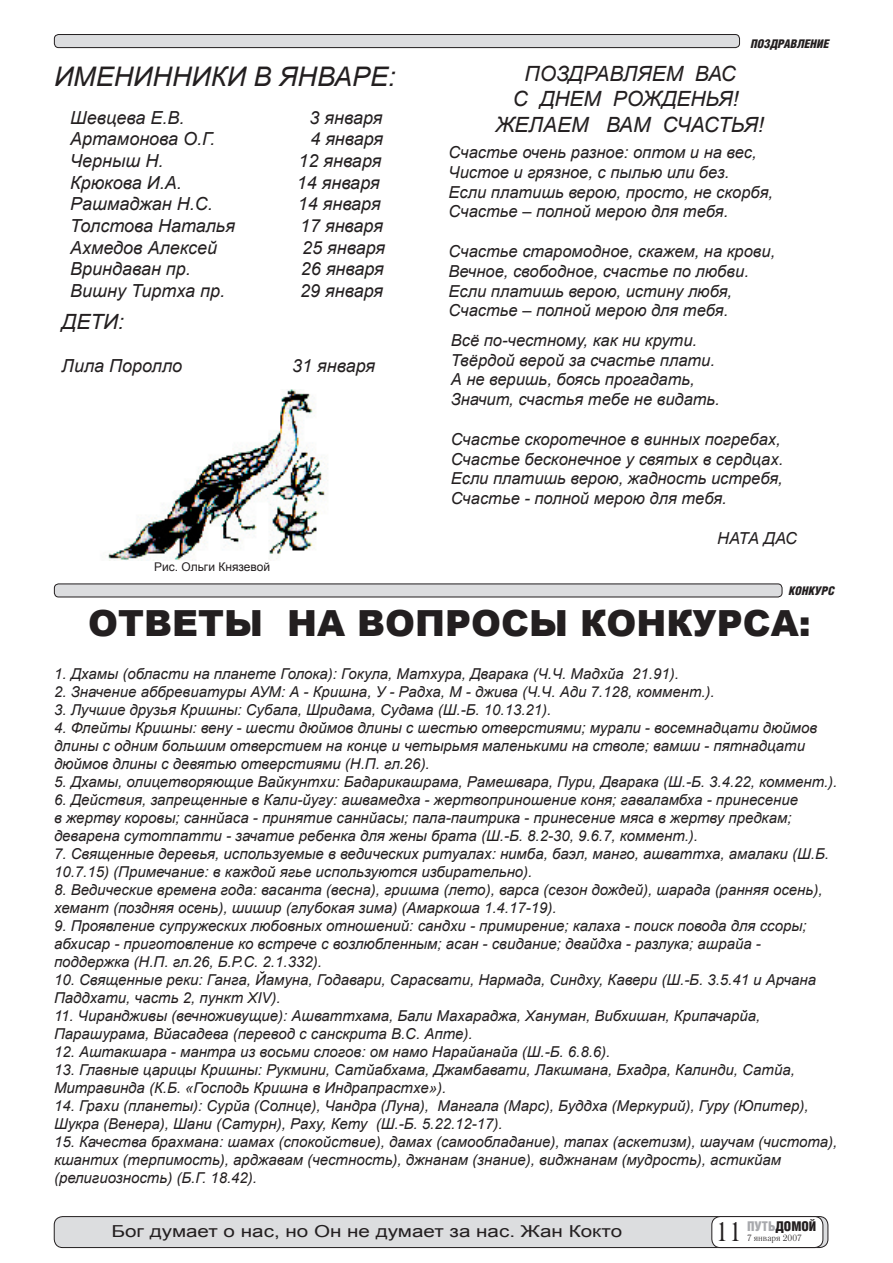
<style>
.page{position:relative;width:893px;height:1263px;background:#fff}
.page>*{position:absolute;margin:0;border:0;box-sizing:border-box;transform-origin:0 0}
.t1{font:900 36px "Arial";color:#231f20}
.t2{font:italic 27px "Arial";color:#231f20}
.t3{font:27px "Literaturnaya C";color:#231f20}
.t4{font:italic 21px/25.2px "Arial";color:#231f20;text-align:center}
.t5{font:italic 18px "Arial";color:#231f20}
.t6{font:italic 16.5px/19.8px "Arial";color:#231f20}
.t7{font:16.5px "Arial";color:#231f20;scale:1.25 1}
.t8{font:italic 15px/18px "Arial";color:#231f20}
.t9{font:900 13.5px "Helios Cond";color:#231f20}
.t10{font:italic 900 12px "Helios Cond";color:#231f20}
.t11{font:12px "Arial";color:#231f20}
.t12{font:9px "Literaturnaya C";color:#231f20}
.s1{color:#a8a9ad}
</style>
<div class="page">
<svg style="left:53px;top:1216px;width:776px;height:31px;background:#dadadc"></svg>
<svg style="left:54px;top:34px;width:686px;height:14px;background:#c2c2c4"></svg>
<svg style="left:54px;top:583px;width:729px;height:14px;background:#c8c9ca"></svg>
<img style="left:108px;top:390px;width:220px;height:170px">
<h2 class="t2" style="left:54px;top:59px;width:343px">ИМЕНИННИКИ В ЯНВАРЕ:</h2>
<p class="t5" style="left:70px;top:105px;width:116px">Шевцева Е.В.</p>
<p class="t5" style="left:310px;top:105px;width:74px">3 января</p>
<p class="t5" style="left:70px;top:127px;width:147px">Артамонова О.Г.</p>
<p class="t5" style="left:310px;top:127px;width:74px">4 января</p>
<p class="t5" style="left:70px;top:149px;width:95px">Черныш Н.</p>
<p class="t5" style="left:298px;top:149px;width:84px">12 января</p>
<p class="t5" style="left:70px;top:170px;width:113px">Крюкова И.А.</p>
<p class="t5" style="left:297px;top:170px;width:84px">14 января</p>
<p class="t5" style="left:70px;top:192px;width:144px">Рашмаджан Н.С.</p>
<p class="t5" style="left:298px;top:192px;width:84px">14 января</p>
<p class="t5" style="left:70px;top:213px;width:166px">Толстова Наталья</p>
<p class="t5" style="left:300px;top:213px;width:84px">17 января</p>
<p class="t5" style="left:70px;top:235px;width:148px">Ахмедов Алексей</p>
<p class="t5" style="left:302px;top:235px;width:84px">25 января</p>
<p class="t5" style="left:70px;top:257px;width:122px">Вриндаван пр.</p>
<p class="t5" style="left:301px;top:257px;width:84px">26 января</p>
<p class="t5" style="left:70px;top:278px;width:156px">Вишну Тиртха пр.</p>
<p class="t5" style="left:300px;top:278px;width:84px">29 января</p>
<h3 class="t4" style="left:62px;top:309px;width:64px">ДЕТИ:</h3>
<p class="t5" style="left:62px;top:354px;width:122px">Лила Поролло</p>
<p class="t5" style="left:292px;top:354px;width:84px">31 января</p>
<p class="t10" style="left:751px;top:36px;width:80px">ПОЗДРАВЛЕНИЕ</p>
<h3 class="t4" style="left:495px;top:61px;width:270px">ПОЗДРАВЛЯЕМ ВАС<br>С ДНЕМ РОЖДЕНЬЯ!<br>ЖЕЛАЕМ ВАМ СЧАСТЬЯ!</h3>
<p class="t6" style="left:449px;top:142px;width:326px">Счастье очень разное: оптом и на вес, Чистое и грязное, с пылью или без.<br>Если платишь верою, просто, не скорбя, Счастье – полной мерою для тебя.</p>
<p class="t6" style="left:449px;top:241px;width:328px">Счастье старомодное, скажем, на крови, Вечное, свободное, счастье по любви.<br>Если платишь верою, истину любя, Счастье – полной мерою для тебя.</p>
<p class="t6" style="left:451px;top:330px;width:271px">Всё по-честному, как ни крути.<br>Твёрдой верой за счастье плати.<br>А не веришь, боясь прогадать,<br>Значит, счастья тебе не видать.</p>
<p class="t6" style="left:451px;top:429px;width:334px">Счастье скоротечное в винных погребах, Счастье бесконечное у святых в сердцах.<br>Если платишь верою, жадность истребя, Счастье - полной мерою для тебя.</p>
<p class="t6" style="left:717px;top:528px;width:81px">НАТА ДАС</p>
<p class="t11" style="left:154px;top:559px;width:118px">Рис. Ольги Князевой</p>
<h1 class="t1" style="left:88px;top:597px;width:724px">ОТВЕТЫ НА ВОПРОСЫ КОНКУРСА:</h1>
<p class="t8" style="left:54px;top:664px;width:626px">1. Дхамы (области на планете Голока): Гокула, Матхура, Дварака (Ч.Ч. Мадхйа 21.91).</p>
<p class="t8" style="left:54px;top:682px;width:662px">2. Значение аббревиатуры АУМ: А - Кришна, У - Радха, М - джива (Ч.Ч. Ади 7.128, коммент.).</p>
<p class="t8" style="left:54px;top:700px;width:499px">3. Лучшие друзья Кришны: Субала, Шридама, Судама (Ш.-Б. 10.13.21).</p>
<p class="t8" style="left:54px;top:718px;width:765px">4. Флейты Кришны: вену - шести дюймов длины с шестью отверстиями; мурали - восемнадцати дюймов длины с одним большим отверстием на конце и четырьмя маленькими на стволе; вамши - пятнадцати дюймов длины с девятью отверстиями (Н.П. гл.26).</p>
<p class="t8" style="left:54px;top:772px;width:785px">5. Дхамы, олицетворяющие Вайкунтхи: Бадарикашрама, Рамешвара, Пури, Дварака (Ш.-Б. 3.4.22, коммент.).</p>
<p class="t8" style="left:54px;top:790px;width:745px">6. Действия, запрещенные в Кали-йугу: ашвамедха - жертвоприношение коня; гаваламбха - принесение в жертву коровы; саннйаса - принятие саннйасы; пала-паитрика - принесение мяса в жертву предкам; деварена сутотпатти - зачатие ребенка для жены брата (Ш.-Б. 8.2-30, 9.6.7, коммент.).</p>
<p class="t8" style="left:54px;top:844px;width:776px">7. Священные деревья, используемые в ведических ритуалах: нимба, баэл, манго, ашваттха, амалаки (Ш.Б.<br>10.7.15) (Примечание: в каждой ягье используются избирательно).</p>
<p class="t8" style="left:54px;top:880px;width:770px">8. Ведические времена года: васанта (весна), гришма (лето), варса (сезон дождей), шарада (ранняя осень), хемант (поздняя осень), шишир (глубокая зима) (Амаркоша 1.4.17-19).</p>
<p class="t8" style="left:54px;top:916px;width:754px">9. Проявление супружеских любовных отношений: сандхи - примирение; калаха - поиск повода для ссоры; абхисар - приготовление ко встрече с возлюбленным; асан - свидание; двайдха - разлука; ашрайа - поддержка (Н.П. гл.26, Б.Р.С. 2.1.332).</p>
<p class="t8" style="left:54px;top:970px;width:764px">10. Священные реки: Ганга, Йамуна, Годавари, Сарасвати, Нармада, Синдху, Кавери (Ш.-Б. 3.5.41 и Арчана<br>Паддхати, часть 2, пункт ХIV).</p>
<p class="t8" style="left:54px;top:1006px;width:708px">11. Чирандживы (вечноживущие): Ашваттхама, Бали Махараджа, Хануман, Вибхишан, Крипачарйа,<br>Парашурама, Вйасадева (перевод с санскрита В.С. Апте).</p>
<p class="t8" style="left:54px;top:1042px;width:558px">12. Аштакшара - мантра из восьми слогов: ом намо Нарайанайа (Ш.-Б. 6.8.6).</p>
<p class="t8" style="left:54px;top:1060px;width:742px">13. Главные царицы Кришны: Рукмини, Сатйабхама, Джамбавати, Лакшмана, Бхадра, Калинди, Сатйа,<br>Митравинда (К.Б. «Господь Кришна в Индрапрастхе»).</p>
<p class="t8" style="left:54px;top:1096px;width:756px">14. Грахи (планеты): Сурйа (Солнце), Чандра (Луна), Мангала (Марс), Буддха (Меркурий), Гуру (Юпитер),<br>Шукра (Венера), Шани (Сатурн), Раху, Кету (Ш.-Б. 5.22.12-17).</p>
<p class="t8" style="left:54px;top:1132px;width:785px">15. Качества брахмана: шамах (спокойствие), дамах (самообладание), тапах (аскетизм), шаучам (чистота), кшантих (терпимость), арджавам (честность), джнанам (знание), виджнанам (мудрость), астикйам (религиозность) (Б.Г. 18.42).</p>
<p class="t7" style="left:112px;top:1220px;width:410px">Бог думает о нас, но Он не думает за нас. Жан Кокто</p>
<p class="t10" style="left:789px;top:584px;width:48px">КОНКУРС</p>
<p class="t9" style="left:747px;top:1219px;width:71px"><span class="s1">ПУТЬ</span>ДОМОЙ</p>
<h2 class="t3" style="left:715px;top:1216px;width:30px">11</h2>
<p class="t12" style="left:747px;top:1233px;width:56px">7 января 2007</p>
</div>
